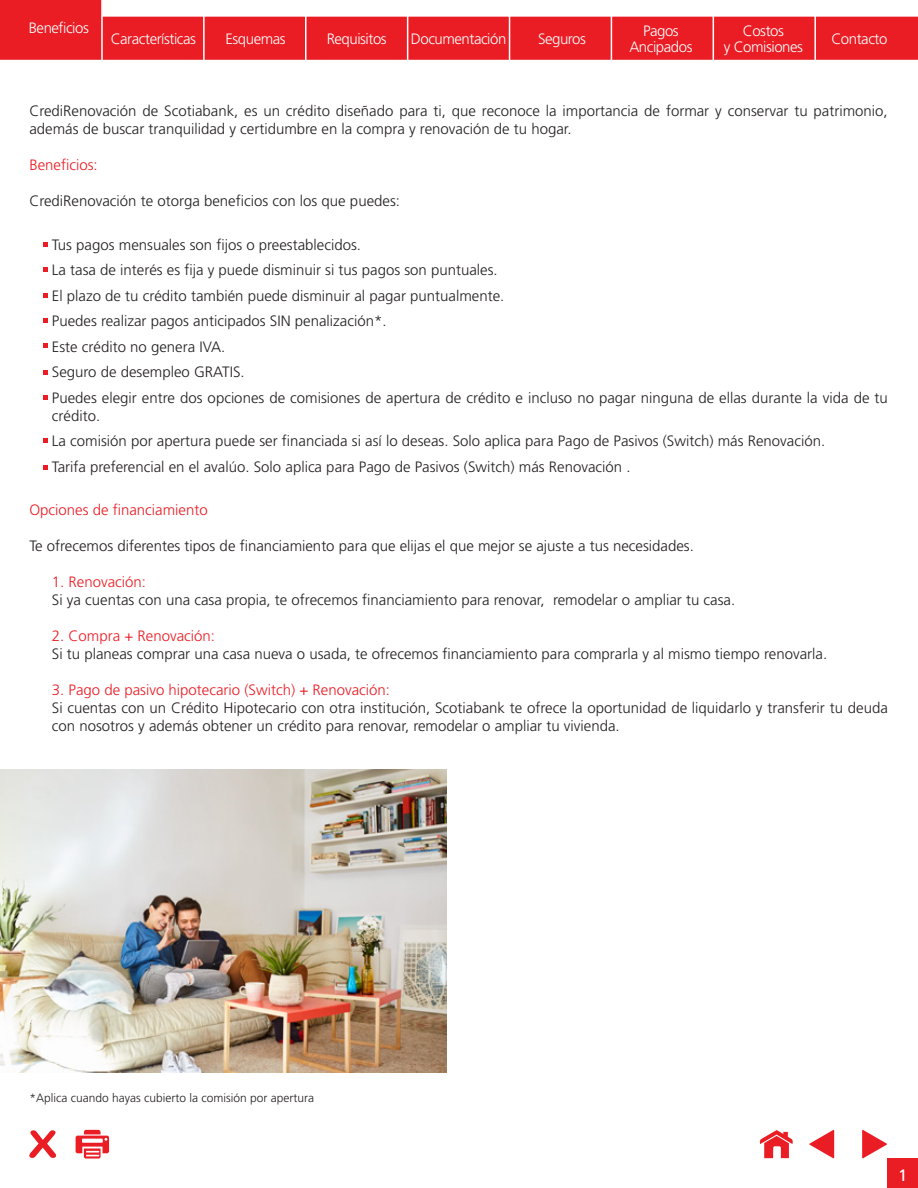
<style>
.page{position:relative;width:918px;height:1188px;background:#fff}
.page>*{position:absolute;margin:0;border:0;box-sizing:border-box;transform-origin:0 0}
.t1{font:16.5px "Frutiger";color:#fff}
.t2{font:300 15px/25.5px "Frutiger";color:#231f20}
.t3{font:300 15px "Frutiger";color:#ea1c24}
.t4{font:300 15px/15.1px "Frutiger";letter-spacing:-.03em;color:#fff;text-align:center}
.t5{font:300 12px "Frutiger";color:#231f20}
</style>
<div class="page">
<svg style="left:43px;top:242px;width:4px;height:4px"></svg>
<svg style="left:43px;top:267px;width:4px;height:5px"></svg>
<svg style="left:43px;top:293px;width:4px;height:4px"></svg>
<svg style="left:43px;top:319px;width:4px;height:4px"></svg>
<svg style="left:43px;top:343px;width:4px;height:5px"></svg>
<svg style="left:43px;top:370px;width:4px;height:4px"></svg>
<svg style="left:43px;top:395px;width:4px;height:5px"></svg>
<svg style="left:43px;top:438px;width:4px;height:5px"></svg>
<svg style="left:43px;top:466px;width:4px;height:4px"></svg>
<svg style="left:0;top:0;width:918px;height:60px;fill:#ea1c24"></svg>
<hr style="left:101px;top:0;width:2px;height:63px;background:#fff">
<hr style="left:203px;top:0;width:2px;height:63px;background:#fff">
<hr style="left:305px;top:0;width:2px;height:63px;background:#fff">
<hr style="left:407px;top:0;width:1px;height:63px;background:#fff">
<hr style="left:509px;top:0;width:1px;height:63px;background:#fff">
<hr style="left:611px;top:0;width:1px;height:63px;background:#fff">
<hr style="left:713px;top:0;width:1px;height:63px;background:#fff">
<hr style="left:814px;top:0;width:2px;height:63px;background:#fff">
<svg style="left:862px;top:1130px;width:25px;height:28px"></svg>
<svg style="left:809px;top:1130px;width:25px;height:28px"></svg>
<svg style="left:29px;top:1130px;width:27px;height:28px"></svg>
<div style="left:888px;top:1158px;width:30px;height:30px;background:#ea1c24"></div>
<svg style="left:759px;top:1130px;width:34px;height:28px"></svg>
<svg style="left:76px;top:1130px;width:33px;height:29px"></svg>
<img style="left:0;top:770px;width:446px;height:302px">
<p class="t4" style="left:29px;top:20px;width:62px">Beneficios</p>
<p class="t4" style="left:111px;top:31px;width:87px">Características</p>
<p class="t4" style="left:226px;top:31px;width:62px">Esquemas</p>
<p class="t4" style="left:327px;top:31px;width:62px">Requisitos</p>
<p class="t4" style="left:411px;top:31px;width:97px">Documentación</p>
<p class="t4" style="left:538px;top:31px;width:49px">Seguros</p>
<p class="t4" style="left:629px;top:24px;width:65px">Pagos<br>Ancipados</p>
<p class="t4" style="left:724px;top:24px;width:81px">Costos<br>y Comisiones</p>
<p class="t4" style="left:831px;top:31px;width:58px">Contacto</p>
<p class="t2" style="left:29px;top:102px;width:860px;line-height:18px">CrediRenovación de Scotiabank, es un crédito diseñado para ti, que reconoce la importancia de formar y conservar tu patrimonio, además de buscar tranquilidad y certidumbre en la compra y renovación de tu hogar.</p>
<p class="t3" style="left:29px;top:157px;width:70px">Beneficios:</p>
<p class="t2" style="left:29px;top:188px;width:372px">CrediRenovación te otorga beneficios con los que puedes:</p>
<p class="t2" style="left:52px;top:232px;width:838px">Tus pagos mensuales son fijos o preestablecidos.<br>La tasa de interés es fija y puede disminuir si tus pagos son puntuales.<br>El plazo de tu crédito también puede disminuir al pagar puntualmente.<br>Puedes realizar pagos anticipados SIN penalización*.<br>Este crédito no genera IVA.<br>Seguro de desempleo GRATIS.<br>Puedes elegir entre dos opciones de comisiones de apertura de crédito e incluso no pagar ninguna de ellas durante la vida de tu</p>
<p class="t2" style="left:52px;top:403px;width:775px">crédito.<br>La comisión por apertura puede ser financiada si así lo deseas. Solo aplica para Pago de Pasivos (Switch) más Renovación.<br>Tarifa preferencial en el avalúo. Solo aplica para Pago de Pasivos (Switch) más Renovación .</p>
<p class="t3" style="left:29px;top:502px;width:180px">Opciones de financiamiento</p>
<p class="t2" style="left:29px;top:533px;width:666px">Te ofrecemos diferentes tipos de financiamiento para que elijas el que mejor se ajuste a tus necesidades.</p>
<p class="t3" style="left:52px;top:574px;width:96px">1. Renovación:</p>
<p class="t2" style="left:52px;top:587px;width:685px">Si ya cuentas con una casa propia, te ofrecemos financiamiento para renovar, remodelar o ampliar tu casa.</p>
<p class="t3" style="left:52px;top:628px;width:165px">2. Compra + Renovación:</p>
<p class="t2" style="left:52px;top:641px;width:777px">Si tu planeas comprar una casa nueva o usada, te ofrecemos financiamiento para comprarla y al mismo tiempo renovarla.</p>
<p class="t3" style="left:52px;top:682px;width:340px">3. Pago de pasivo hipotecario (Switch) + Renovación:</p>
<p class="t2" style="left:52px;top:699px;width:837px;line-height:18px">Si cuentas con un Crédito Hipotecario con otra institución, Scotiabank te ofrece la oportunidad de liquidarlo y transferir tu deuda con nosotros y además obtener un crédito para renovar, remodelar o ampliar tu vivienda.</p>
<p class="t5" style="left:30px;top:1091px;width:286px">*Aplica cuando hayas cubierto la comisión por apertura</p>
<p class="t1" style="left:898px;top:1166px;width:11px">1</p>
</div>
